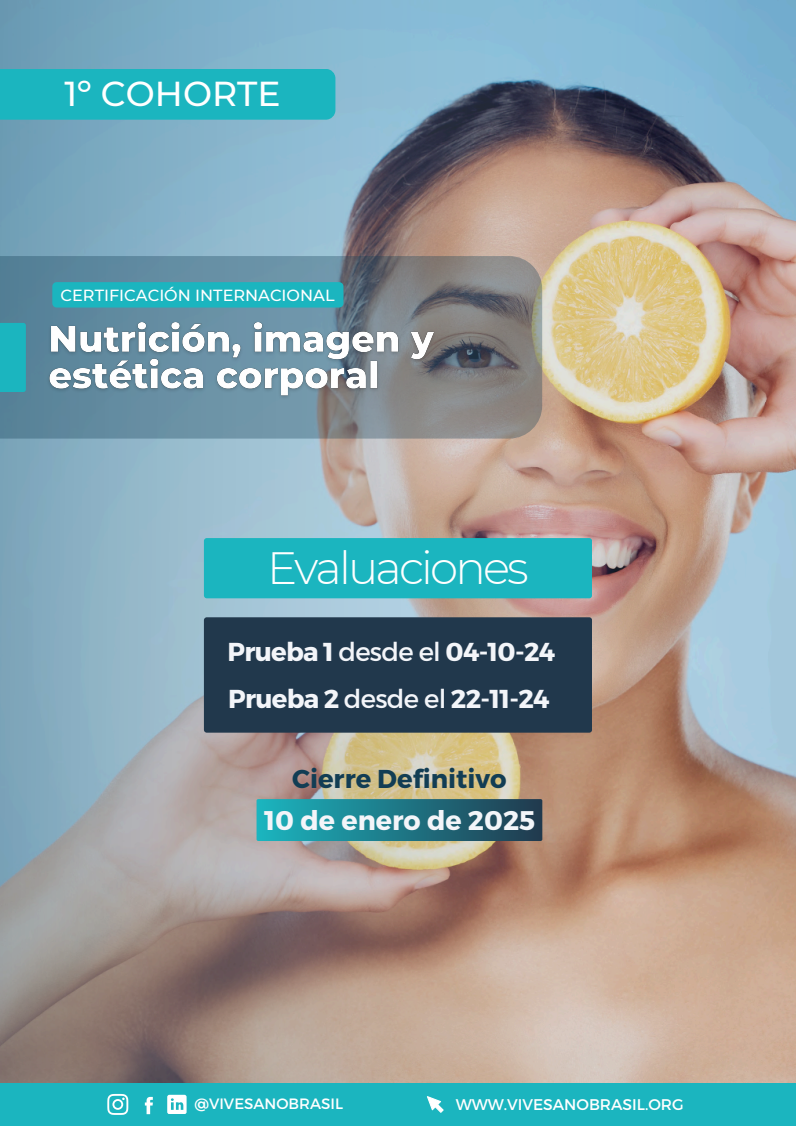
<style>
.page{position:relative;width:796px;height:1126px;background:#fff}
.page>*{position:absolute;margin:0;border:0;box-sizing:border-box;transform-origin:0 0}
.t1{font:300 45.15px "Montserrat";letter-spacing:-.06em;color:#fff}
.t2{font:500 34.5px "Montserrat";color:#fff}
.t3{font:700 26.92px "Montserrat";color:#f3f5f9}
.t4{font:700 25.88px "Montserrat";letter-spacing:-.03em;color:#f3f5f9}
.t5{font:700 25.88px "Montserrat";color:#123d54}
.t6{font:500 16.05px "Montserrat";color:#fff}
.t7{font:15.45px "Montserrat";color:#fff}
.t8{font:15px "Montserrat";color:#fff}
.s1{font-weight:400}
</style>
<div class="page">
<img style="left:746px;top:0;width:49px;height:1082px">
<img style="left:0;top:0;width:746px;height:1082px">
<div style="left:0;top:1082px;width:795px;height:43px;background:#1bb5bf"></div>
<svg style="left:107px;top:1093px;width:21px;height:21px"></svg>
<svg style="left:145px;top:1096px;width:8px;height:17px"></svg>
<svg style="left:167px;top:1094px;width:19px;height:19px"></svg>
<svg style="left:427px;top:1096px;width:16px;height:16px"></svg>
<div style="left:0;top:69px;width:335px;height:51px;background:#1bb5bf"></div>
<div style="left:204px;top:617px;width:387px;height:115px;background:#21384c;border-radius:3px"></div>
<div style="left:204px;top:538px;width:388px;height:60px;background:#1bb5bf;border-radius:3px"></div>
<div style="left:256px;top:798px;width:286px;height:42px;background:linear-gradient(to right,#1bb6bf,#213a4e);border-radius:2px"></div>
<svg style="left:0;top:256px;width:542px;height:182px;background:#70848e"></svg>
<div style="left:0;top:323px;width:26px;height:69px;background:#1bb5bf"></div>
<img style="left:44px;top:316px;width:396px;height:87px">
<div style="left:52px;top:282px;width:291px;height:25px;background:#1bb5bf;border-radius:4px"></div>
<h6 class="t2" style="left:64px;top:72px;width:217px">1º COHORTE</h6>
<p class="t6" style="left:61px;top:286px;width:275px">CERTIFICACIÓN INTERNACIONAL</p>
<h5 class="t1" style="left:267px;top:540px;width:263px">Evaluaciones</h5>
<h1 class="t4" style="left:227px;top:635px;width:329px">Prueba 1 <span class="s1">desde el</span> 04-10-24</h1>
<h5 class="t4" style="left:228px;top:681px;width:323px">Prueba 2 <span class="s1">desde el</span> 22-11-24</h5>
<h4 class="t5" style="left:292px;top:761px;width:216px">Cierre Definitivo</h4>
<h4 class="t3" style="left:264px;top:803px;width:273px">10 de enero de 2025</h4>
<p class="t8" style="left:194px;top:1093px;width:150px">@VIVESANOBRASIL</p>
<p class="t7" style="left:455px;top:1093px;width:229px">WWW.VIVESANOBRASIL.ORG</p>
</div>
